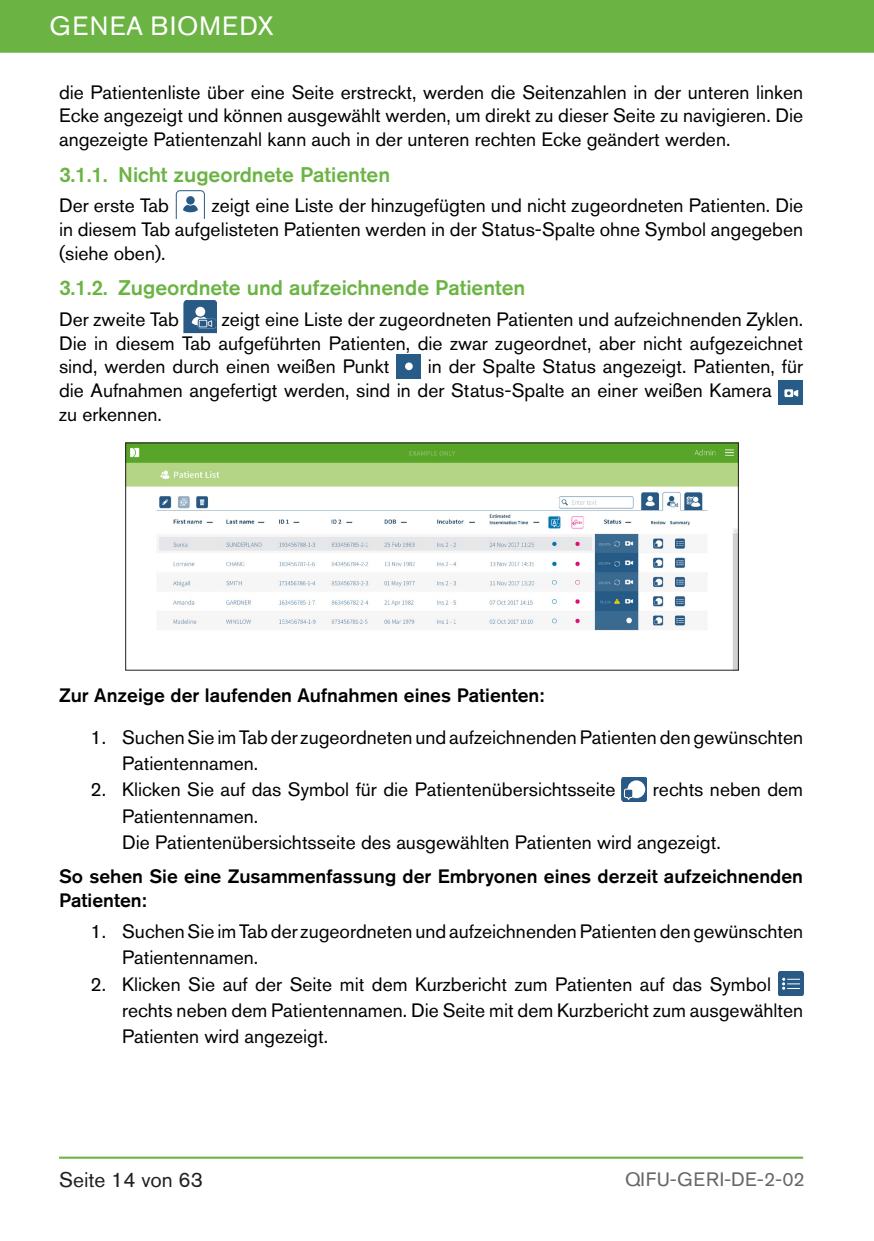
<style>
.page{position:relative;width:874px;height:1241px;background:#fff}
.page>*{position:absolute;margin:0;border:0;box-sizing:border-box;transform-origin:0 0}
.t1{font:26.25px "Akzidenz Grotesk Std";letter-spacing:.055em;color:#fff}
.t2{font:500 21px "Akzidenz Grotesk Std";color:#6bb444}
.t3{font:21px "Akzidenz Grotesk Std";color:#231f20}
.STEP_LIST{font:19.25px/23.6px "Akzidenz Grotesk Std";color:#000}
.t4{font:500 19.25px/23.6px "Akzidenz Grotesk Std";color:#000}
.t5{font:19.25px "Akzidenz Grotesk Std";letter-spacing:.03em;color:#666}
</style>
<div class="page">
<div style="left:0;top:0;width:873px;height:53px;background:#6bb444"></div>
<hr style="left:59px;top:1156px;width:743px;height:2px;background:#6bb444">
<svg style="left:175px;top:190px;width:30px;height:29px"></svg>
<div style="left:186px;top:196px;width:8px;height:8px;background:#295985;border-radius:50%"></div>
<svg style="left:184px;top:300px;width:33px;height:33px"></svg>
<div style="left:396px;top:354px;width:24px;height:24px;background:#265c87"></div>
<div style="left:405px;top:362px;width:7px;height:8px;background:#fff;border-radius:50%"></div>
<div style="left:778px;top:380px;width:24px;height:25px;background:#265c87"></div>
<svg style="left:784px;top:389px;width:13px;height:8px"></svg>
<div style="left:621px;top:777px;width:25px;height:24px;background:#295985;border-radius:4px"></div>
<div style="left:627px;top:780px;width:18px;height:18px;background:#fff;border-radius:50%"></div>
<svg style="left:623px;top:788px;width:10px;height:12px"></svg>
<div style="left:778px;top:971px;width:24px;height:24px;background:#295985;border-radius:4px"></div>
<svg style="left:782px;top:977px;width:17px;height:12px"></svg>
<img style="left:127px;top:444px;width:609px;height:224px">
<h1 class="t1" style="left:50px;top:11px;width:225px">GENEA BIOMEDX</h1>
<p class="STEP_LIST" style="left:59px;top:80px;width:745px;text-align:justify">die Patientenliste über eine Seite erstreckt, werden die Seitenzahlen in der unteren linken Ecke angezeigt und können ausgewählt werden, um direkt zu dieser Seite zu navigieren. Die angezeigte Patientenzahl kann auch in der unteren rechten Ecke geändert werden.</p>
<p class="t2" style="left:59px;top:161px;width:332px">3.1.1. Nicht zugeordnete Patienten</p>
<p class="STEP_LIST" style="left:59px;top:194px;width:111px">Der erste Tab</p>
<p class="STEP_LIST" style="left:59px;top:194px;width:745px;text-align:justify;text-indent:152px">zeigt eine Liste der hinzugefügten und nicht zugeordneten Patienten. Die in diesem Tab aufgelisteten Patienten werden in der Status-Spalte ohne Symbol angegeben (siehe oben).</p>
<p class="t2" style="left:59px;top:275px;width:467px">3.1.2. Zugeordnete und aufzeichnende Patienten</p>
<p class="STEP_LIST" style="left:59px;top:307px;width:121px">Der zweite Tab</p>
<p class="STEP_LIST" style="left:59px;top:307px;width:745px;text-align:justify;text-indent:163px">zeigt eine Liste der zugeordneten Patienten und aufzeichnenden Zyklen.<br>Die in diesem Tab aufgeführten Patienten, die zwar zugeordnet, aber nicht aufgezeichnet sind, werden durch einen weißen Punkt</p>
<p class="STEP_LIST" style="left:59px;top:354px;width:745px;text-indent:368px">in der Spalte Status angezeigt. Patienten, für die Aufnahmen angefertigt werden, sind in der Status-Spalte an einer weißen Kamera<br>zu erkennen.</p>
<p class="t4" style="left:59px;top:682px;width:486px">Zur Anzeige der laufenden Aufnahmen eines Patienten:</p>
<p class="STEP_LIST" style="left:122px;top:723px;width:682px;line-height:26.2px;text-indent:-31px">1. Suchen Sie im Tab der zugeordneten und aufzeichnenden Patienten den gewünschten<br>Patientennamen.</p>
<p class="STEP_LIST" style="left:90px;top:777px;width:526px">2. Klicken Sie auf das Symbol für die Patientenübersichtsseite</p>
<p class="STEP_LIST" style="left:652px;top:777px;width:152px">rechts neben dem</p>
<p class="STEP_LIST" style="left:122px;top:803px;width:137px">Patientennamen.</p>
<p class="STEP_LIST" style="left:122px;top:830px;width:599px">Die Patientenübersichtsseite des ausgewählten Patienten wird angezeigt.</p>
<p class="t4" style="left:59px;top:863px;width:745px">So sehen Sie eine Zusammenfassung der Embryonen eines derzeit aufzeichnenden<br>Patienten:</p>
<p class="STEP_LIST" style="left:122px;top:918px;width:682px;line-height:26.2px;text-indent:-31px">1. Suchen Sie im Tab der zugeordneten und aufzeichnenden Patienten den gewünschten<br>Patientennamen.</p>
<p class="STEP_LIST" style="left:122px;top:970px;width:682px;line-height:26.2px;text-indent:-31px">2. Klicken Sie auf der Seite mit dem Kurzbericht zum Patienten auf das Symbol rechts neben dem Patientennamen. Die Seite mit dem Kurzbericht zum ausgewählten<br>Patienten wird angezeigt.</p>
<p class="t3" style="left:59px;top:1167px;width:145px">Seite 14 von 63</p>
<p class="t5" style="left:624px;top:1167px;width:181px">QIFU-GERI-DE-2-02</p>
</div>
